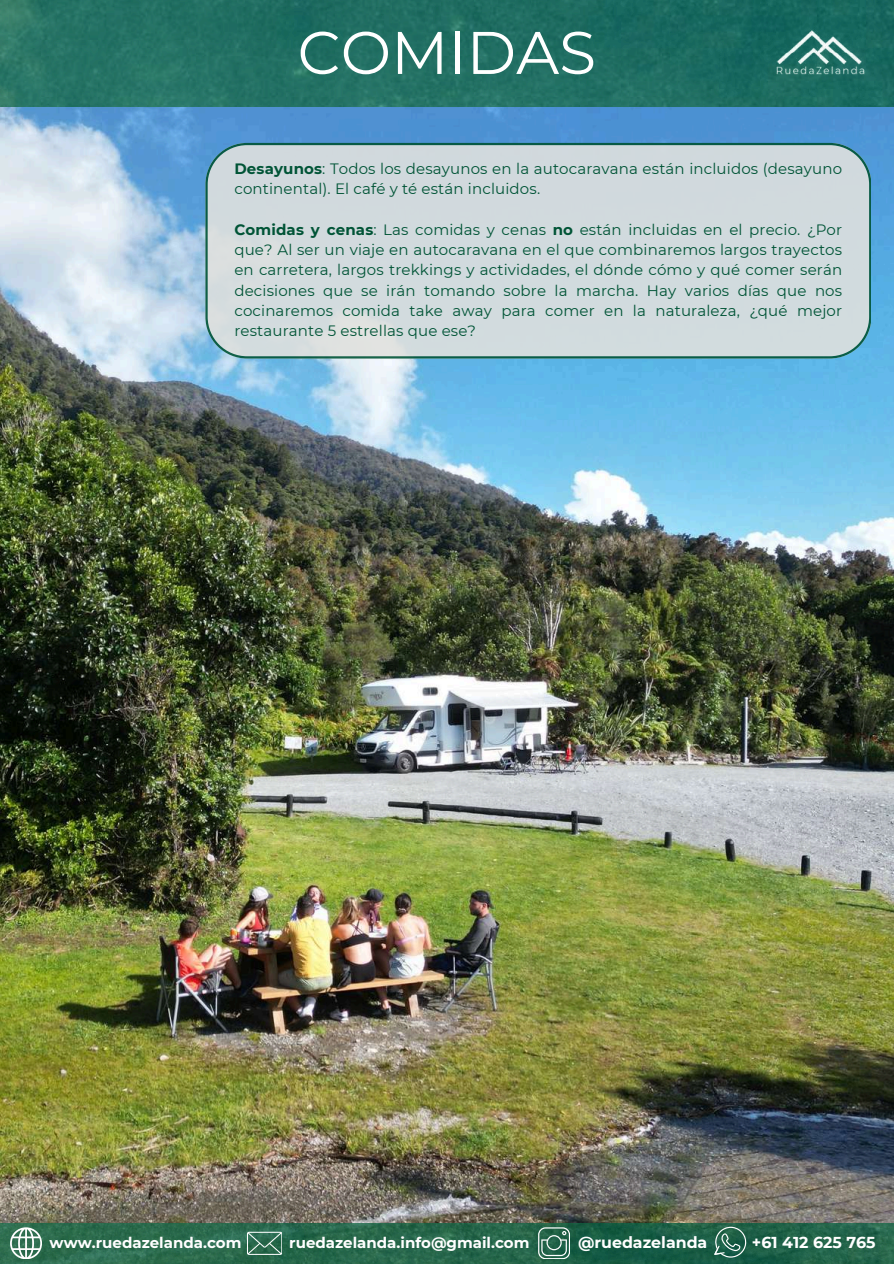
<style>
.page{position:relative;width:894px;height:1264px;background:#fff}
.page>*{position:absolute;margin:0;border:0;box-sizing:border-box;transform-origin:0 0}
.t1{font:60px "Montserrat";color:#fff}
.t2{font:700 15.75px "Montserrat";color:#fff}
.t3{font:15px/20.2px "Montserrat";letter-spacing:.01em;color:#005436}
.t4{font:700 15px "Montserrat";color:#fff}
.s1{font-weight:700}
</style>
<div class="page">
<img style="left:0;top:107px;width:893px;height:1116px">
<img style="left:0;top:0;width:893px;height:107px">
<svg style="left:205px;top:143px;width:665px;height:215px;background:#c8d4d8"></svg>
<img style="left:766px;top:0;width:107px;height:107px">
<img style="left:0;top:1223px;width:893px;height:40px">
<svg style="left:10px;top:1227px;width:32px;height:31px"></svg>
<svg style="left:538px;top:1227px;width:31px;height:31px"></svg>
<svg style="left:247px;top:1231px;width:35px;height:23px"></svg>
<svg style="left:714px;top:1226px;width:32px;height:31px"></svg>
<h1 class="t1" style="left:297px;top:16px;width:300px">COMIDAS</h1>
<p class="t3" style="left:234px;top:159px;width:609px"><span class="s1">Desayunos</span>: Todos los desayunos en la autocaravana están incluidos (desayuno continental). El café y té están incluidos.</p>
<p class="t3" style="left:234px;top:219px;width:609px;text-align:justify"><span class="s1">Comidas y cenas</span>: Las comidas y cenas <span class="s1">no</span> están incluidas en el precio. ¿Por que? Al ser un viaje en autocaravana en el que combinaremos largos trayectos en carretera, largos trekkings y actividades, el dónde cómo y qué comer serán decisiones que se irán tomando sobre la marcha. Hay varios días que nos cocinaremos comida take away para comer en la naturaleza, ¿qué mejor restaurante 5 estrellas que ese?</p>
<p class="t4" style="left:50px;top:1233px;width:193px">www.ruedazelanda.com</p>
<p class="t4" style="left:289px;top:1233px;width:241px">ruedazelanda.info@gmail.com</p>
<p class="t2" style="left:578px;top:1232px;width:131px">@ruedazelanda</p>
<p class="t2" style="left:751px;top:1232px;width:125px">+61 412 625 765</p>
</div>
